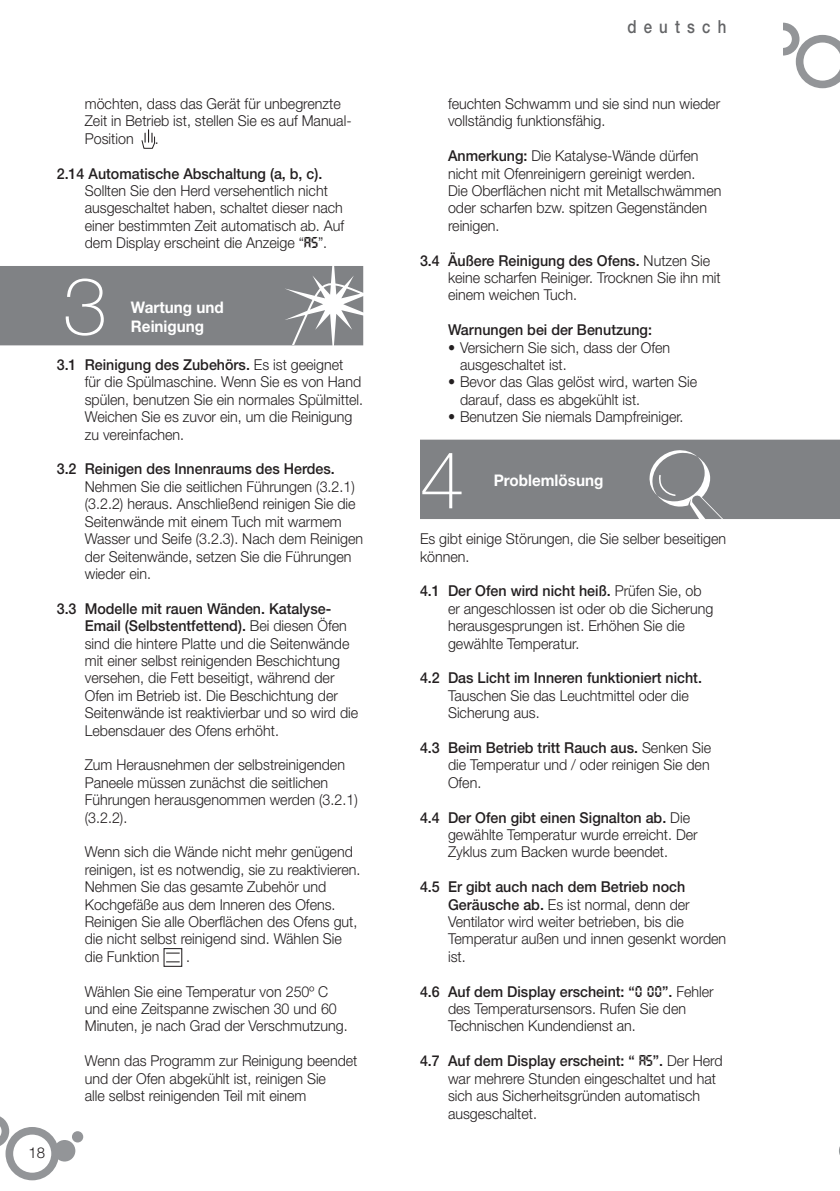
<style>
.page{position:relative;width:840px;height:1191px;background:#fff}
.page>*{position:absolute;margin:0;border:0;box-sizing:border-box;transform-origin:0 0}
.t1{font:100 80px "Helvetica Neue LT Std";color:#fff}
.t2{font:500 18px "Helvetica Neue LT Std";letter-spacing:.48em;color:#636466;scale:.83 1}
.t3{font:700 16px/19.2px "Helvetica Neue LT Std";color:#fff;scale:.95 1}
.t4{font:300 15px/17.4px "Helvetica Neue LT Std";color:#231f20;scale:.95 1}
.t5{font:500 15px "Helvetica Neue LT Std";color:#231f20;scale:.95 1}
.t6{font:300 15px "Helvetica Neue LT Std";color:#231f20}
.s1{font-family:"LCD Display Caps S Si";font-weight:400}
.s2{font-weight:500}
</style>
<div class="page">
<svg style="left:783px;top:23px;width:56px;height:65px"></svg>
<div style="left:0;top:266px;width:364px;height:80px;background:#808285"></div>
<div style="left:163px;top:948px;width:19px;height:18px;border:1px solid #231f20"></div>
<svg style="left:166px;top:952px;width:13px;height:1px"></svg>
<svg style="left:166px;top:961px;width:13px;height:1px"></svg>
<svg style="left:0;top:1116px;width:9px;height:31px"></svg>
<div style="left:6px;top:1127px;width:53px;height:53px;border:8px solid #939598;border-radius:50%"></div>
<div style="left:54px;top:1140px;width:21px;height:21px;background:#939598;border-radius:50%"></div>
<div style="left:72px;top:1131px;width:11px;height:11px;background:#939598;border-radius:50%"></div>
<svg style="left:141px;top:130px;width:14px;height:19px"></svg>
<div style="left:421px;top:440px;width:417px;height:78px;background:#808285"></div>
<div style="left:420px;top:439px;width:419px;height:80px;border:2px solid #808285"></div>
<svg style="left:648px;top:450px;width:78px;height:69px"></svg>
<p class="t4" style="left:85px;top:97px;width:282px">möchten, dass das Gerät für unbegrenzte<br>Zeit in Betrieb ist, stellen Sie es auf Manual-<br>Position</p>
<p class="t4" style="left:155px;top:132px;width:6px">.</p>
<p class="t5" style="left:57px;top:168px;width:281px">2.14 Automatische Abschaltung (a, b, c).</p>
<p class="t4" style="left:85px;top:184px;width:274px">Sollten Sie den Herd versehentlich nicht ausgeschaltet haben, schaltet dieser nach einer bestimmten Zeit automatisch ab. Auf dem Display erscheint die Anzeige “<span class="s1">AS</span>”.</p>
<h1 class="t1" style="left:63px;top:278px;width:46px">3</h1>
<p class="t3" style="left:131px;top:299px;width:99px">Wartung und<br>Reinigung</p>
<p class="t4" style="left:85px;top:358px;width:294px;text-indent:-28px"><span class="s2">3.1 Reinigung des Zubehörs.</span> Es ist geeignet<br>für die Spülmaschine. Wenn Sie es von Hand spülen, benutzen Sie ein normales Spülmittel.<br>Weichen Sie es zuvor ein, um die Reinigung zu vereinfachen.</p>
<p class="t5" style="left:57px;top:464px;width:294px">3.2 Reinigen des Innenraums des Herdes.</p>
<p class="t4" style="left:85px;top:480px;width:294px">Nehmen Sie die seitlichen Führungen (3.2.1) (3.2.2) heraus. Anschließend reinigen Sie die Seitenwände mit einem Tuch mit warmem Wasser und Seife (3.2.3). Nach dem Reinigen der Seitenwände, setzen Sie die Führungen wieder ein.</p>
<p class="t4" style="left:85px;top:601px;width:289px;text-indent:-28px"><span class="s2">3.3 Modelle mit rauen Wänden. Katalyse-Email (Selbstentfettend).</span> Bei diesen Öfen sind die hintere Platte und die Seitenwände mit einer selbst reinigenden Beschichtung versehen, die Fett beseitigt, während der Ofen im Betrieb ist. Die Beschichtung der Seitenwände ist reaktivierbar und so wird die Lebensdauer des Ofens erhöht.</p>
<p class="t4" style="left:85px;top:758px;width:289px">Zum Herausnehmen der selbstreinigenden Paneele müssen zunächst die seitlichen Führungen herausgenommen werden (3.2.1) (3.2.2).</p>
<p class="t4" style="left:85px;top:845px;width:291px">Wenn sich die Wände nicht mehr genügend reinigen, ist es notwendig, sie zu reaktivieren.<br>Nehmen Sie das gesamte Zubehör und Kochgefäße aus dem Inneren des Ofens.<br>Reinigen Sie alle Oberflächen des Ofens gut, die nicht selbst reinigend sind. Wählen Sie die Funktion</p>
<p class="t4" style="left:186px;top:949px;width:6px">.</p>
<p class="t4" style="left:85px;top:984px;width:278px">Wählen Sie eine Temperatur von 250º C und eine Zeitspanne zwischen 30 und 60<br>Minuten, je nach Grad der Verschmutzung.</p>
<p class="t4" style="left:85px;top:1054px;width:288px">Wenn das Programm zur Reinigung beendet und der Ofen abgekühlt ist, reinigen Sie<br>alle selbst reinigenden Teil mit einem</p>
<p class="t6" style="left:28px;top:1147px;width:18px">18</p>
<p class="t2" style="left:627px;top:20px;width:121px">deutsch</p>
<p class="t4" style="left:448px;top:97px;width:288px">feuchten Schwamm und sie sind nun wieder vollständig funktionsfähig.</p>
<p class="t4" style="left:448px;top:149px;width:289px"><span class="s2">Anmerkung:</span> Die Katalyse-Wände dürfen nicht mit Ofenreinigern gereinigt werden.<br>Die Oberflächen nicht mit Metallschwämmen oder scharfen bzw. spitzen Gegenständen reinigen.</p>
<p class="t4" style="left:448px;top:253px;width:288px;text-indent:-28px"><span class="s2">3.4 Äußere Reinigung des Ofens.</span> Nutzen Sie keine scharfen Reiniger. Trocknen Sie ihn mit einem weichen Tuch.</p>
<p class="t5" style="left:448px;top:324px;width:216px">Warnungen bei der Benutzung:</p>
<p class="t4" style="left:460px;top:340px;width:222px;text-indent:-12px">• Versichern Sie sich, dass der Ofen ausgeschaltet ist.</p>
<p class="t4" style="left:460px;top:375px;width:251px;text-indent:-12px">• Bevor das Glas gelöst wird, warten Sie darauf, dass es abgekühlt ist.</p>
<p class="t4" style="left:448px;top:410px;width:249px">• Benutzen Sie niemals Dampfreiniger.</p>
<h1 class="t1" style="left:420px;top:451px;width:46px">4</h1>
<p class="t3" style="left:493px;top:473px;width:117px">Problemlösung</p>
<p class="t4" style="left:420px;top:532px;width:324px">Es gibt einige Störungen, die Sie selber beseitigen können.</p>
<p class="t4" style="left:448px;top:584px;width:280px;text-indent:-28px"><span class="s2">4.1 Der Ofen wird nicht heiß.</span> Prüfen Sie, ob er angeschlossen ist oder ob die Sicherung herausgesprungen ist. Erhöhen Sie die gewählte Temperatur.</p>
<p class="t5" style="left:420px;top:672px;width:298px">4.2 Das Licht im Inneren funktioniert nicht.</p>
<p class="t4" style="left:448px;top:688px;width:255px">Tauschen Sie das Leuchtmittel oder die<br>Sicherung aus.</p>
<p class="t4" style="left:448px;top:741px;width:278px;text-align:justify;text-indent:-28px"><span class="s2">4.3 Beim Betrieb tritt Rauch aus.</span> Senken Sie die Temperatur und / oder reinigen Sie den Ofen.</p>
<p class="t4" style="left:448px;top:810px;width:264px;text-indent:-28px"><span class="s2">4.4 Der Ofen gibt einen Signalton ab.</span> Die gewählte Temperatur wurde erreicht. Der<br>Zyklus zum Backen wurde beendet.</p>
<p class="t4" style="left:448px;top:880px;width:294px;text-indent:-28px"><span class="s2">4.5 Er gibt auch nach dem Betrieb noch<br>Geräusche ab.</span> Es ist normal, denn der<br>Ventilator wird weiter betrieben, bis die<br>Temperatur außen und innen gesenkt worden ist.</p>
<p class="t4" style="left:448px;top:984px;width:281px;text-indent:-28px"><span class="s2">4.6 Auf dem Display erscheint: “</span><span class="s1">0 00</span><span class="s2">”.</span> Fehler des Temperatursensors. Rufen Sie den<br>Technischen Kundendienst an.</p>
<p class="t4" style="left:448px;top:1054px;width:290px;text-indent:-28px"><span class="s2">4.7 Auf dem Display erscheint: “</span> <span class="s1">AS</span><span class="s2">”.</span> Der Herd war mehrere Stunden eingeschaltet und hat sich aus Sicherheitsgründen automatisch ausgeschaltet.</p>
</div>
